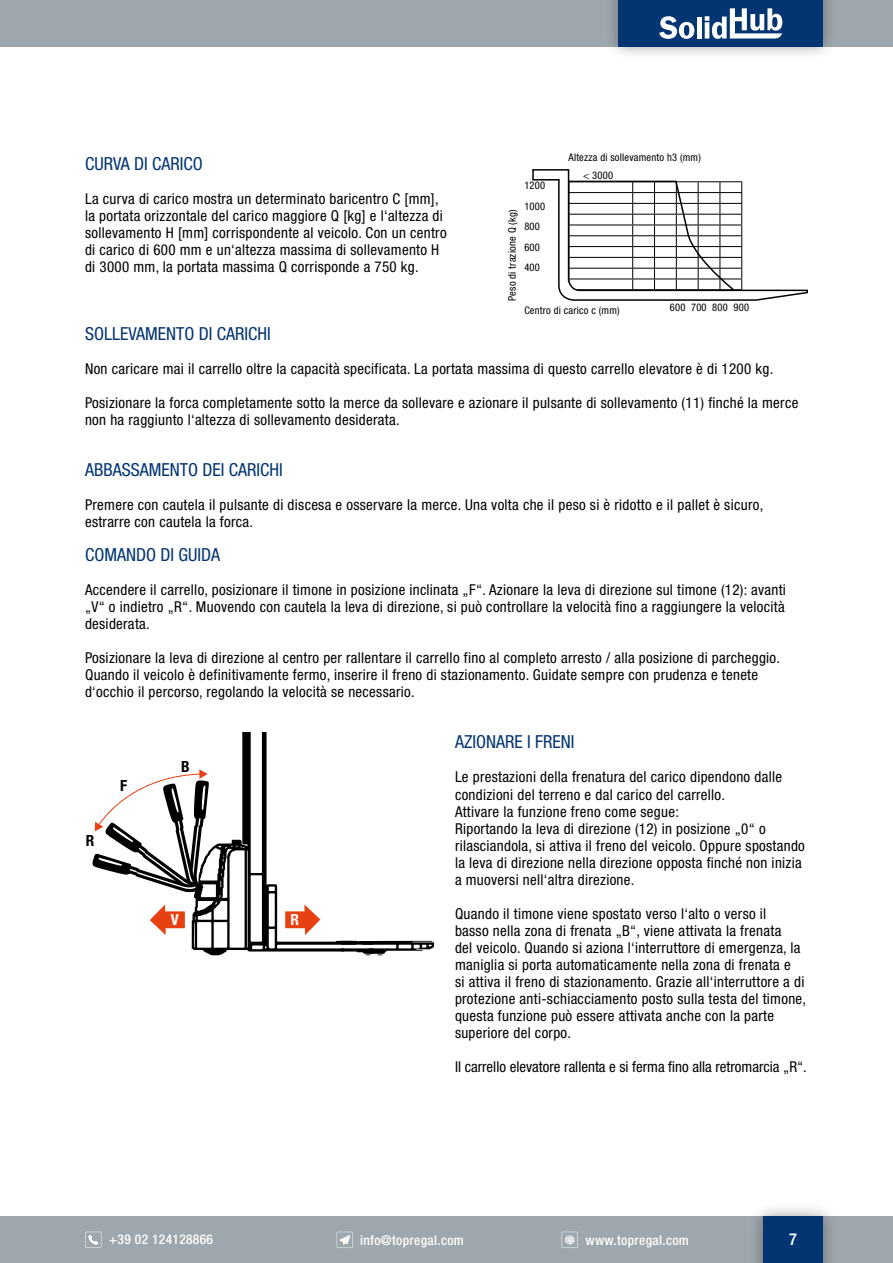
<style>
.page{position:relative;width:893px;height:1263px;background:#fff}
.page>*{position:absolute;margin:0;border:0;box-sizing:border-box;transform-origin:0 0}
.t1{font:condensed 18px "Helvetica Neue LT Pro";color:#033572}
.t2{font:500 condensed 16.5px "Helvetica Neue LT Pro";color:#fff}
.t3{font:700 condensed 15.45px "Helvetica Neue LT Pro";color:#000}
.t4{font:700 condensed 15.45px "Helvetica Neue LT Pro";color:#fff}
.t5{font:condensed 15px/17px "Helvetica Neue LT Pro";letter-spacing:.02em;color:#000}
.t6{font:condensed 15px "Helvetica Neue LT Pro";color:#000}
.t7{font:500 condensed 13.5px "Helvetica Neue LT Pro";letter-spacing:.025em;color:#fff}
.t8{font:condensed 10.5px/20.4px "Helvetica Neue LT Pro";letter-spacing:.02em;color:#000}
</style>
<div class="page">
<div style="left:0;top:1216px;width:893px;height:47px;background:#9ea7ad"></div>
<svg style="left:562px;top:1232px;width:16px;height:16px"></svg>
<svg style="left:337px;top:1232px;width:16px;height:16px"></svg>
<svg style="left:85px;top:1232px;width:16px;height:16px"></svg>
<div style="left:0;top:0;width:893px;height:47px;background:#9ea7ad"></div>
<div style="left:604px;top:0;width:233px;height:61px;background:#000;opacity:.35"></div>
<div style="left:619px;top:0;width:204px;height:47px;background:#033572"></div>
<div style="left:749px;top:1202px;width:88px;height:61px;background:#000;opacity:.35"></div>
<div style="left:763px;top:1216px;width:60px;height:47px;background:#033572"></div>
<svg style="left:659px;top:16px;width:35px;height:23px"></svg>
<hr style="left:697px;top:17px;width:4px;height:22px;background:#fff">
<svg style="left:705px;top:8px;width:77px;height:31px"></svg>
<svg style="left:92px;top:732px;width:342px;height:223px"></svg>
<svg style="left:532px;top:169px;width:276px;height:132px"></svg>
<p class="t1" style="left:85px;top:153px;width:119px">CURVA DI CARICO</p>
<p class="t5" style="left:85px;top:190px;width:363px">La curva di carico mostra un determinato baricentro C [mm], la portata orizzontale del carico maggiore Q [kg] e l‘altezza di sollevamento H [mm] corrispondente al veicolo. Con un centro di carico di 600 mm e un‘altezza massima di sollevamento H di 3000 mm, la portata massima Q corrisponde a 750 kg.</p>
<p class="t8" style="left:568px;top:147px;width:134px">Altezza di sollevamento h3 (mm)</p>
<p class="t8" style="left:524px;top:175px;width:22px">1200<br>1000<br>800<br>600<br>400</p>
<p class="t8" style="left:502px;top:301px;width:93px;rotate:-90deg">Peso di trazione Q (kg)</p>
<p class="t8" style="left:583px;top:165px;width:32px">&lt; 3000</p>
<p class="t8" style="left:524px;top:300px;width:97px">Centro di carico c (mm)</p>
<p class="t8" style="left:670px;top:297px;width:81px">600 700 800 900</p>
<p class="t1" style="left:85px;top:323px;width:187px">SOLLEVAMENTO DI CARICHI</p>
<p class="t5" style="left:85px;top:360px;width:690px">Non caricare mai il carrello oltre la capacità specificata. La portata massima di questo carrello elevatore è di 1200 kg.</p>
<p class="t5" style="left:85px;top:394px;width:715px">Posizionare la forca completamente sotto la merce da sollevare e azionare il pulsante di sollevamento (11) finché la merce non ha raggiunto l‘altezza di sollevamento desiderata.</p>
<p class="t1" style="left:85px;top:459px;width:199px">ABBASSAMENTO DEI CARICHI</p>
<p class="t5" style="left:85px;top:496px;width:680px">Premere con cautela il pulsante di discesa e osservare la merce. Una volta che il peso si è ridotto e il pallet è sicuro, estrarre con cautela la forca.</p>
<p class="t1" style="left:85px;top:544px;width:137px">COMANDO DI GUIDA</p>
<p class="t5" style="left:85px;top:581px;width:702px;text-align:justify">Accendere il carrello, posizionare il timone in posizione inclinata „F“. Azionare la leva di direzione sul timone (12): avanti „V“ o indietro „R“. Muovendo con cautela la leva di direzione, si può controllare la velocità fino a raggiungere la velocità desiderata.</p>
<p class="t5" style="left:85px;top:649px;width:697px">Posizionare la leva di direzione al centro per rallentare il carrello fino al completo arresto / alla posizione di parcheggio.<br>Quando il veicolo è definitivamente fermo, inserire il freno di stazionamento. Guidate sempre con prudenza e tenete d‘occhio il percorso, regolando la velocità se necessario.</p>
<p class="t3" style="left:86px;top:831px;width:10px">R</p>
<p class="t3" style="left:120px;top:776px;width:9px">F</p>
<p class="t3" style="left:181px;top:757px;width:10px">B</p>
<p class="t4" style="left:171px;top:910px;width:9px">V</p>
<p class="t4" style="left:291px;top:910px;width:10px">R</p>
<p class="t1" style="left:455px;top:731px;width:121px">AZIONARE I FRENI</p>
<p class="t5" style="left:455px;top:768px;width:351px">Le prestazioni della frenatura del carico dipendono dalle condizioni del terreno e dal carico del carrello.<br>Attivare la funzione freno come segue:<br>Riportando la leva di direzione (12) in posizione „0“ o rilasciandola, si attiva il freno del veicolo. Oppure spostando la leva di direzione nella direzione opposta finché non inizia a muoversi nell‘altra direzione.</p>
<p class="t5" style="left:455px;top:905px;width:353px">Quando il timone viene spostato verso l‘alto o verso il<br>basso nella zona di frenata „B“, viene attivata la frenata<br>del veicolo. Quando si aziona l‘interruttore di emergenza, la maniglia si porta automaticamente nella zona di frenata e<br>si attiva il freno di stazionamento. Grazie all‘interruttore a di protezione anti-schiacciamento posto sulla testa del timone, questa funzione può essere attivata anche con la parte superiore del corpo.</p>
<p class="t6" style="left:455px;top:1057px;width:353px">Il carrello elevatore rallenta e si ferma fino alla retromarcia „R“.</p>
<p class="t7" style="left:109px;top:1231px;width:105px">+39 02 124128866</p>
<p class="t7" style="left:360px;top:1232px;width:105px">info@topregal.com</p>
<p class="t7" style="left:585px;top:1232px;width:105px">www.topregal.com</p>
<p class="t2" style="left:789px;top:1229px;width:9px">7</p>
</div>
